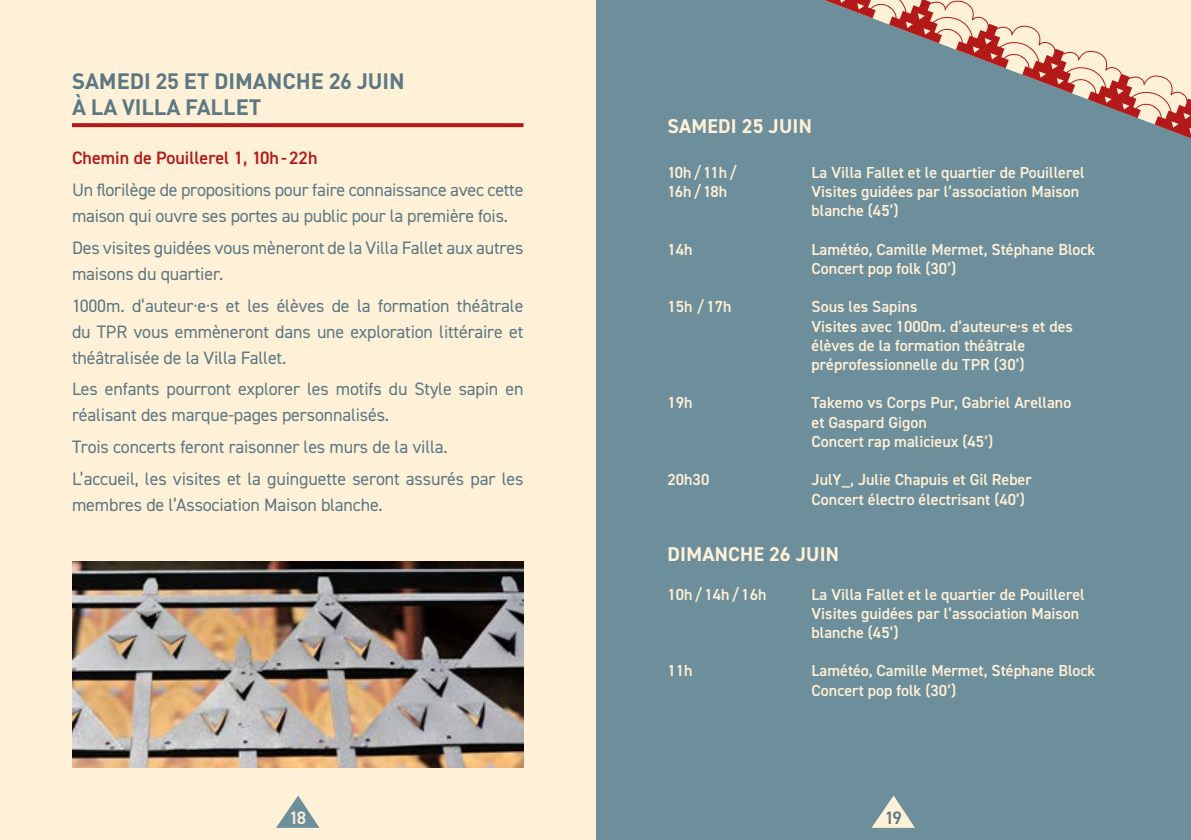
<style>
.page{position:relative;width:1191px;height:840px;background:#fff}
.page>*{position:absolute;margin:0;border:0;box-sizing:border-box;transform-origin:0 0}
.t1{font:700 22px/26.4px "DIN Pro";letter-spacing:-.005em;color:#5c7883}
.t2{font:700 20px "DIN2014";letter-spacing:.01em;color:#fff1d7}
.t3{font:18px/26px "DIN2014";letter-spacing:-.01em;color:#5c7883}
.t4{font:600 18px "DIN2014";color:#b41919}
.t5{font:600 18px "DIN2014";color:#fff1d7}
.t6{font:600 18px "DIN2014";color:#5c7883}
.t7{font:600 16px/19.2px "DIN2014";color:#fff1d7}
.s1{font-family:"Minion Pro"}
</style>
<div class="page">
<div style="left:0;top:0;width:1191px;height:839px;background:#6d8e9b"></div>
<svg style="left:872px;top:795px;width:43px;height:32px"></svg>
<div style="left:0;top:0;width:595px;height:839px;background:#fff1d7"></div>
<svg style="left:72px;top:123px;width:451px;height:4px;background:#b62120"></svg>
<img style="left:72px;top:561px;width:451px;height:206px">
<svg style="left:276px;top:795px;width:43px;height:32px"></svg>
<svg style="left:595px;top:0;width:596px;height:168px"></svg>
<h1 class="t1" style="left:72px;top:67px;width:334px">SAMEDI 25 ET DIMANCHE 26 JUIN<br>À LA VILLA FALLET</h1>
<p class="t4" style="left:72px;top:146px;width:247px">Chemin de Pouillerel 1, 10h-22h</p>
<p class="t3" style="left:72px;top:176px;width:453px">Un florilège de propositions pour faire connaissance avec cette maison qui ouvre ses portes au public pour la première fois.</p>
<p class="t3" style="left:72px;top:234px;width:453px">Des visites guidées vous mèneront de la Villa Fallet aux autres maisons du quartier.</p>
<p class="t3" style="left:72px;top:292px;width:453px;text-align:justify">1000m. d’auteur<span class="s1">·</span>e<span class="s1">·</span>s et les élèves de la formation théâtrale du TPR vous emmèneront dans une exploration littéraire et théâtralisée de la Villa Fallet.</p>
<p class="t3" style="left:72px;top:375px;width:453px">Les enfants pourront explorer les motifs du Style sapin en réalisant des marque-pages personnalisés.</p>
<p class="t3" style="left:72px;top:430px;width:453px;line-height:31.6px">Trois concerts feront raisonner les murs de la villa.<br>L’accueil, les visites et la guinguette seront assurés par les</p>
<p class="t3" style="left:72px;top:491px;width:312px">membres de l’Association Maison blanche.</p>
<p class="t2" style="left:667px;top:112px;width:146px">SAMEDI 25 JUIN</p>
<p class="t7" style="left:667px;top:162px;width:71px">10h/11h/</p>
<p class="t7" style="left:811px;top:162px;width:275px">La Villa Fallet et le quartier de Pouillerel</p>
<p class="t7" style="left:667px;top:181px;width:61px">16h/18h</p>
<p class="t7" style="left:811px;top:181px;width:269px">Visites guidées par l’association Maison blanche (45’)</p>
<p class="t7" style="left:667px;top:239px;width:27px">14h</p>
<p class="t7" style="left:811px;top:239px;width:285px">Lamétéo, Camille Mermet, Stéphane Block<br>Concert pop folk (30’)</p>
<p class="t7" style="left:667px;top:296px;width:65px">15h /17h</p>
<p class="t7" style="left:811px;top:296px;width:263px">Sous les Sapins<br>Visites avec 1000m. d’auteur·e·s et des élèves de la formation théâtrale préprofessionnelle du TPR (30’)</p>
<p class="t7" style="left:667px;top:392px;width:27px">19h</p>
<p class="t7" style="left:811px;top:392px;width:261px">Takemo vs Corps Pur, Gabriel Arellano et Gaspard Gigon<br>Concert rap malicieux (45’)</p>
<p class="t7" style="left:667px;top:469px;width:43px">20h30</p>
<p class="t7" style="left:811px;top:469px;width:222px">JulY_, Julie Chapuis et Gil Reber<br>Concert électro électrisant (40’)</p>
<p class="t2" style="left:667px;top:540px;width:173px">DIMANCHE 26 JUIN</p>
<p class="t7" style="left:667px;top:583px;width:100px">10h/14h/16h</p>
<p class="t7" style="left:811px;top:583px;width:275px">La Villa Fallet et le quartier de Pouillerel<br>Visites guidées par l’association Maison blanche (45’)</p>
<p class="t7" style="left:667px;top:660px;width:27px">11h</p>
<p class="t7" style="left:811px;top:660px;width:285px">Lamétéo, Camille Mermet, Stéphane Block<br>Concert pop folk (30’)</p>
<p class="t5" style="left:289px;top:805px;width:18px">18</p>
<p class="t6" style="left:884px;top:805px;width:18px">19</p>
</div>
